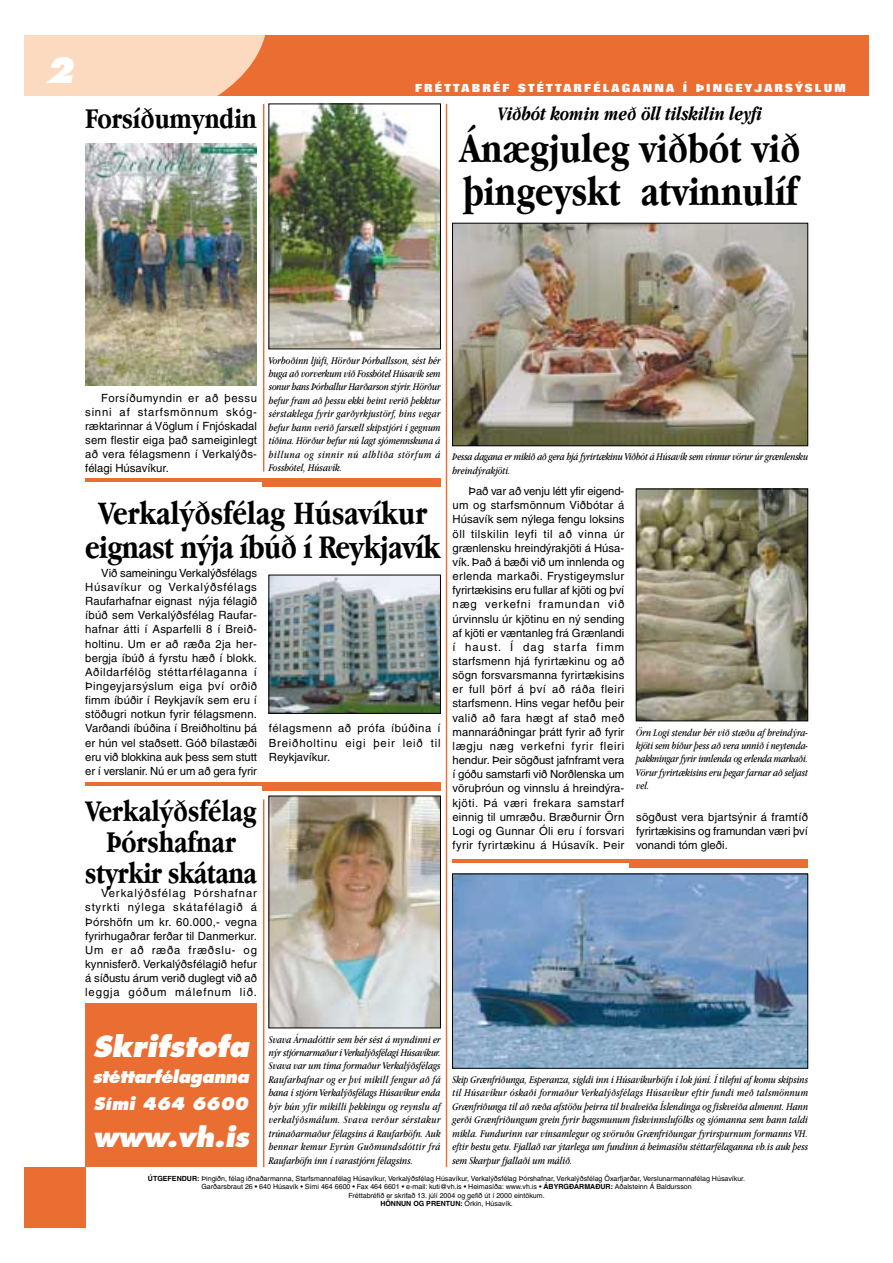
<style>
.page{position:relative;width:893px;height:1263px;background:#fff}
.page>*{position:absolute;margin:0;border:0;box-sizing:border-box;transform-origin:0 0}
.t1{font:700 42.45px/42.5px "Apple Garamond";color:#000}
.t2{font:700 33.9px/33.9px "Apple Garamond";letter-spacing:-.015em;color:#000;text-align:center}
.t3{font:italic 800 33.9px "Futura";color:#fff}
.t4{font:700 31.2px/31.2px "Apple Garamond";color:#000;text-align:center}
.t5{font:700 29.7px "Apple Garamond";letter-spacing:-.005em;color:#000}
.t6{font:italic 800 28.35px "Futura";letter-spacing:-.005em;color:#fff}
.t7{font:italic 800 26.85px "Futura";letter-spacing:-.015em;color:#fff}
.t8{font:italic 700 19.8px "Apple Garamond";color:#000}
.t9{font:italic 800 16.95px/26.7px "Futura";letter-spacing:-.025em;color:#fff}
.t10{font:11.25px/14.1px "Helvetica";color:#000;text-align:justify}
.t11{font:800 11.25px "Folio";letter-spacing:.2em;color:#fff}
.t12{font:italic 10.65px/13.5px "Apple Garamond";color:#000;text-align:justify}
.t13{font:7.05px/8.6px "Helvetica";color:#000;text-align:center}
.s1{font-weight:700}
</style>
<div class="page">
<div style="left:25px;top:36px;width:843px;height:60px;background:#ea6d32"></div>
<svg style="left:25px;top:36px;width:240px;height:60px;background:#fad2b5"></svg>
<div style="left:25px;top:1167px;width:60px;height:60px;background:#ea6d32"></div>
<hr style="left:446px;top:104px;width:1px;height:1063px;background:#ea6d32">
<div style="left:85px;top:478px;width:355px;height:8px;background:#ea6d32"></div>
<hr style="left:85px;top:482px;width:177px;height:4px;background:#fff">
<img style="left:454px;top:225px;width:352px;height:219px">
<div style="left:452px;top:223px;width:356px;height:223px;border:1px solid #000"></div>
<img style="left:637px;top:491px;width:169px;height:228px">
<div style="left:635px;top:489px;width:173px;height:232px;border:1px solid #000"></div>
<div style="left:452px;top:859px;width:355px;height:8px;background:#ea6d32"></div>
<hr style="left:452px;top:863px;width:177px;height:4px;background:#fff">
<img style="left:270px;top:577px;width:169px;height:135px">
<div style="left:268px;top:575px;width:173px;height:139px;border:1px solid #000"></div>
<div style="left:85px;top:782px;width:355px;height:8px;background:#ea6d32"></div>
<hr style="left:85px;top:786px;width:177px;height:4px;background:#fff">
<img style="left:270px;top:798px;width:169px;height:228px">
<img style="left:270px;top:106px;width:169px;height:241px">
<div style="left:268px;top:104px;width:173px;height:245px;border:1px solid #000"></div>
<div style="left:85px;top:1004px;width:172px;height:163px;background:#ea6d32"></div>
<img style="left:454px;top:876px;width:352px;height:191px">
<div style="left:452px;top:874px;width:356px;height:195px;border:1px solid #000"></div>
<img style="left:85px;top:143px;width:171px;height:243px">
<hr style="left:263px;top:104px;width:1px;height:368px;background:#ea6d32">
<hr style="left:263px;top:799px;width:1px;height:368px;background:#ea6d32">
<h2 class="t3" style="left:45px;top:55px;width:30px">2</h2>
<h3 class="t5" style="left:85px;top:107px;width:173px">Forsíðumyndin</h3>
<p class="t11" style="left:415px;top:84px;width:432px">FRÉTTABRÉF STÉTTARFÉLAGANNA Í ÞINGEYJARSÝSLUM</p>
<h3 class="t8" style="left:498px;top:106px;width:265px">Viðbót komin með öll tilskilin leyfi</h3>
<h1 class="t1" style="left:460px;top:131px;width:342px">Ánægjuleg viðbót við þingeyskt atvinnulíf</h1>
<p class="t10" style="left:85px;top:392px;width:173px;text-indent:16px">Forsíðumyndin er að þessu sinni af starfsmönnum skóg&shy;ræktarinnar á Vöglum í Fnjóskadal sem flestir eiga það sameiginlegt að vera félagsmenn í Verkalýðs&shy;félagi Húsavíkur.</p>
<p class="t12" style="left:269px;top:354px;width:173px">Vorboðinn ljúfi, Hörður Þórhallsson, sést hér huga að vorverkum við Fosshótel Húsavík sem sonur hans Þórhallur Harðarson stýrir. Hörður hefur fram að þessu ekki beint verið þekktur sérstaklega fyrir garðyrkjustörf, hins vegar hefur hann verið farsæll skipstjóri í gegnum tíðina. Hörður hefur nú lagt sjómennskuna á hilluna og sinnir nú alhliða störfum á Fosshótel, Húsavík.</p>
<h2 class="t2" style="left:85px;top:499px;width:357px">Verkalýðsfélag Húsavíkur eignast nýja íbúð í Reykjavík</h2>
<p class="t10" style="left:85px;top:567px;width:173px;text-indent:16px">Við sameiningu Verkalýðsfélags Húsavíkur og Verkalýðsfélags Raufarhafnar eignast nýja félagið íbúð sem Verkalýðsfélag Raufar&shy;hafnar átti í Asparfelli 8 í Breið&shy;holtinu. Um er að ræða 2ja her&shy;bergja íbúð á fyrstu hæð í blokk.<br>Aðildarfélög stéttarfélaganna í Þingeyjarsýslum eiga því orðið fimm íbúðir í Reykjavík sem eru í stöðugri notkun fyrir félagsmenn.<br>Varðandi íbúðina í Breiðholtinu þá er hún vel staðsett. Góð bílastæði eru við blokkina auk þess sem stutt er í verslanir. Nú er um að gera fyrir</p>
<h3 class="t4" style="left:85px;top:798px;width:173px">Verkalýðsfélag<br>Þórshafnar styrkir skátana</h3>
<p class="t10" style="left:85px;top:887px;width:173px;text-indent:16px">Verkalýðsfélag Þórshafnar styrkti nýlega skátafélagið á Þórshöfn um kr. 60.000,- vegna fyrirhugaðrar ferðar til Danmerkur.<br>Um er að ræða fræðslu- og kynnisferð. Verkalýðsfélagið hefur á síðustu árum verið duglegt við að leggja góðum málefnum lið.</p>
<p class="t10" style="left:269px;top:723px;width:173px">félagsmenn að prófa íbúðina í Breiðholtinu eigi þeir leið til Reykjavíkur.</p>
<p class="t12" style="left:452px;top:451px;width:357px">Þessa dagana er mikið að gera hjá fyrirtækinu Viðbót á Húsavík sem vinnur vörur úr grænlensku hreindýrakjöti.</p>
<p class="t10" style="left:452px;top:485px;width:173px;text-indent:16px">Það var að venju létt yfir eigend&shy;um og starfsmönnum Viðbótar á Húsavík sem nýlega fengu loksins öll tilskilin leyfi til að vinna úr grænlensku hreindýrakjöti á Húsa&shy;vík. Það á bæði við um innlenda og erlenda markaði. Frystigeymslur fyrirtækisins eru fullar af kjöti og því næg verkefni framundan við úrvinnslu úr kjötinu en ný sending af kjöti er væntanleg frá Grænlandi í haust. Í dag starfa fimm starfsmenn hjá fyrirtækinu og að sögn forsvarsmanna fyrirtækisins er full þörf á því að ráða fleiri starfsmenn. Hins vegar hefðu þeir valið að fara hægt af stað með mannaráðningar þrátt fyrir að fyrir lægju næg verkefni fyrir fleiri hendur. Þeir sögðust jafnframt vera í góðu samstarfi við Norðlenska um vöruþróun og vinnslu á hreindýra&shy;kjöti. Þá væri frekara samstarf einnig til umræðu. Bræðurnir Örn Logi og Gunnar Óli eru í forsvari fyrir fyrirtækinu á Húsavík. Þeir</p>
<p class="t12" style="left:636px;top:726px;width:173px">Örn Logi stendur hér við stæðu af hreindýra&shy;kjöti sem bíður þess að vera unnið í neytenda&shy;pakkningar fyrir innlenda og erlenda markaði.<br>Vörur fyrirtækisins eru þegar farnar að seljast vel.</p>
<p class="t10" style="left:636px;top:811px;width:173px">sögðust vera bjartsýnir á framtíð fyrirtækisins og framundan væri því vonandi tóm gleði.</p>
<h3 class="t6" style="left:93px;top:1034px;width:158px">Skrifstofa</h3>
<h3 class="t9" style="left:93px;top:1065px;width:158px">stéttarfélaganna<br>Sími 464 6600</h3>
<h3 class="t7" style="left:93px;top:1125px;width:158px">www.vh.is</h3>
<p class="t12" style="left:269px;top:1033px;width:173px">Svava Árnadóttir sem hér sést á myndinni er nýr stjórnarmaður í Verkalýðsfélagi Húsavíkur.<br>Svava var um tíma formaður Verkalýðsfélags Raufarhafnar og er því mikill fengur að fá hana í stjórn Verkalýðsfélags Húsavíkur enda býr hún yfir mikilli þekkingu og reynslu af verkalýðsmálum. Svava verður sérstakur trúnaðarmaður félagsins á Raufarhöfn. Auk hennar kemur Eyrún Guðmundsdóttir frá Raufarhöfn inn í varastjórn félagsins.</p>
<p class="t12" style="left:452px;top:1074px;width:357px">Skip Grænfriðunga, Esperanza, sigldi inn í Húsavíkurhöfn í lok júní. Í tilefni af komu skipsins til Húsavíkur óskaði formaður Verkalýðsfélags Húsavíkur eftir fundi með talsmönnum Grænfriðunga til að ræða afstöðu þeirra til hvalveiða Íslendinga og fiskveiða almennt. Hann gerði Grænfriðungum grein fyrir hagsmunum fiskvinnslufólks og sjómanna sem hann taldi mikla. Fundurinn var vinsamlegur og svöruðu Grænfriðungar fyrirspurnum formanns VH. eftir bestu getu. Fjallað var ýtarlega um fundinn á heimasíðu stéttarfélaganna vh.is auk þess sem Skarpur fjallaði um málið.</p>
<p class="t13" style="left:148px;top:1175px;width:598px"><span class="s1">ÚTGEFENDUR:</span> Þingiðn, félag iðnaðarmanna, Starfsmannafélag Húsavíkur, Verkalýðsfélag Húsavíkur, Verkalýðsfélag Þórshafnar, Verkalýðsfélag Öxarfjarðar, Verslunarmannafélag Húsavíkur.<br>Garðarsbraut 26 • 640 Húsavík • Sími 464 6600 • Fax 464 6601 • e-mail: kuti@vh.is • Heimasíða: www.vh.is • <span class="s1">ÁBYRGÐARMAÐUR:</span> Aðalsteinn Á Baldursson<br>Fréttabréfið er skrifað 13. júlí 2004 og gefið út í 2000 eintökum.<br><span class="s1">HÖNNUN OG PRENTUN:</span> Örkin, Húsavík.</p>
</div>
